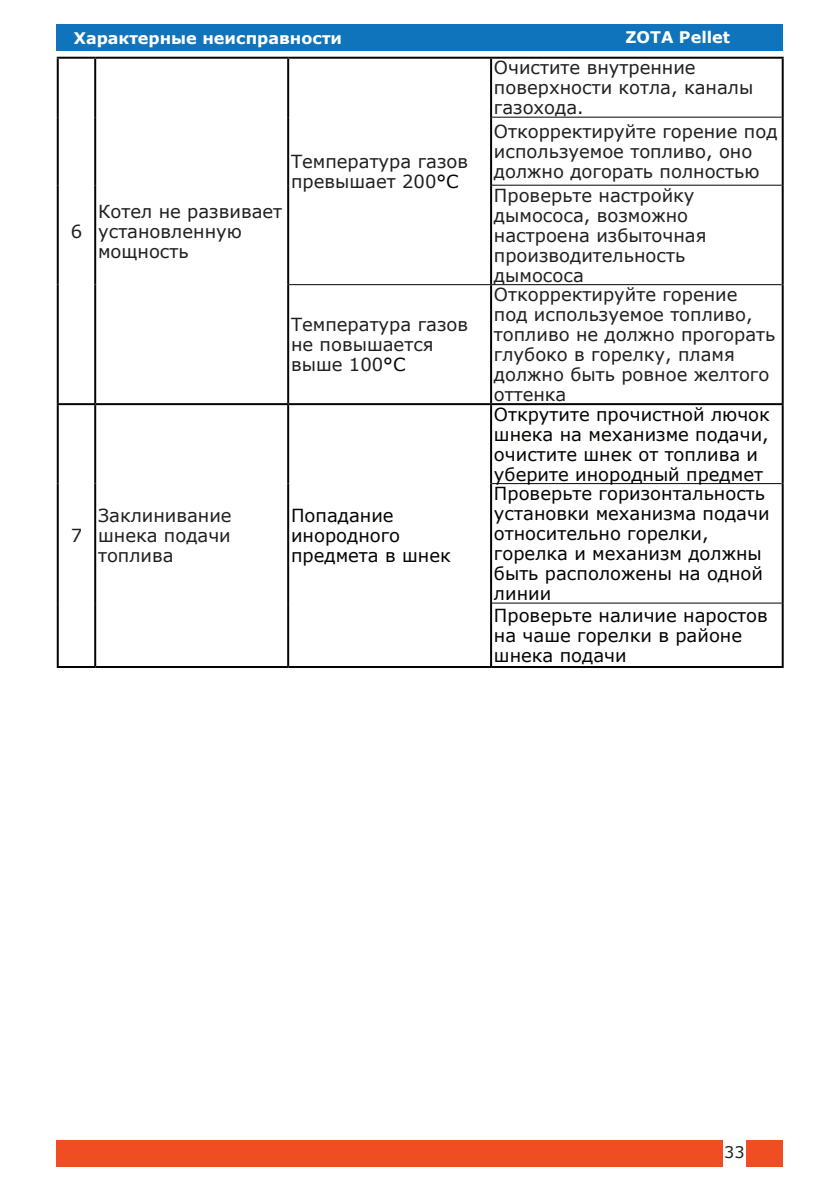
<style>
.page{position:relative;width:840px;height:1191px;background:#fff}
.page>*{position:absolute;margin:0;border:0;box-sizing:border-box;transform-origin:0 0}
.t1{font:18px/20px "Verdana";color:#231f20}
.t2{font:18px/20px "Verdana";color:#040503}
.t3{font:700 16px "Verdana";color:#fff}
.t4{font:16px "Verdana";color:#231f20}
.s1{color:#040503}
</style>
<div class="page">
<div style="left:57px;top:1140px;width:725px;height:27px;background:#f04d22"></div>
<div style="left:722px;top:1139px;width:23px;height:28px;background:#fff"></div>
<div style="left:57px;top:24px;width:725px;height:27px;background:#1074bc"></div>
<hr style="left:57px;top:666px;width:38px;height:2px;background:#040503">
<hr style="left:95px;top:666px;width:193px;height:2px;background:#040503">
<hr style="left:288px;top:666px;width:203px;height:2px;background:#040503">
<hr style="left:491px;top:666px;width:292px;height:2px;background:#040503">
<hr style="left:57px;top:405px;width:2px;height:78px;background:#040503">
<hr style="left:57px;top:483px;width:2px;height:120px;background:#040503">
<hr style="left:57px;top:603px;width:2px;height:63px;background:#040503">
<hr style="left:94px;top:59px;width:2px;height:58px;background:#040503">
<hr style="left:287px;top:59px;width:2px;height:58px;background:#040503">
<hr style="left:490px;top:59px;width:2px;height:58px;background:#040503">
<hr style="left:94px;top:117px;width:2px;height:68px;background:#040503">
<hr style="left:287px;top:117px;width:2px;height:68px;background:#040503">
<hr style="left:490px;top:117px;width:2px;height:68px;background:#040503">
<hr style="left:94px;top:185px;width:2px;height:100px;background:#040503">
<hr style="left:287px;top:185px;width:2px;height:100px;background:#040503">
<hr style="left:490px;top:185px;width:2px;height:99px;background:#040503">
<hr style="left:94px;top:285px;width:2px;height:118px;background:#040503">
<hr style="left:287px;top:285px;width:2px;height:118px;background:#040503">
<hr style="left:490px;top:285px;width:2px;height:118px;background:#040503">
<hr style="left:94px;top:405px;width:2px;height:78px;background:#040503">
<hr style="left:287px;top:405px;width:2px;height:78px;background:#040503">
<hr style="left:490px;top:405px;width:2px;height:78px;background:#040503">
<hr style="left:781px;top:405px;width:2px;height:78px;background:#040503">
<hr style="left:94px;top:483px;width:2px;height:120px;background:#040503">
<hr style="left:287px;top:483px;width:2px;height:120px;background:#040503">
<hr style="left:490px;top:483px;width:2px;height:120px;background:#040503">
<hr style="left:781px;top:483px;width:2px;height:120px;background:#040503">
<hr style="left:94px;top:603px;width:2px;height:63px;background:#040503">
<hr style="left:287px;top:603px;width:2px;height:63px;background:#040503">
<hr style="left:490px;top:603px;width:2px;height:63px;background:#040503">
<hr style="left:781px;top:603px;width:2px;height:63px;background:#040503">
<hr style="left:57px;top:57px;width:38px;height:2px;background:#040503">
<hr style="left:57px;top:59px;width:2px;height:58px;background:#040503">
<hr style="left:95px;top:57px;width:193px;height:2px;background:#040503">
<hr style="left:57px;top:117px;width:2px;height:68px;background:#040503">
<hr style="left:57px;top:185px;width:2px;height:100px;background:#040503">
<hr style="left:57px;top:285px;width:2px;height:118px;background:#040503">
<hr style="left:57px;top:403px;width:38px;height:2px;background:#040503">
<hr style="left:95px;top:403px;width:193px;height:2px;background:#040503">
<hr style="left:288px;top:57px;width:203px;height:2px;background:#040503">
<hr style="left:491px;top:57px;width:292px;height:2px;background:#040503">
<hr style="left:781px;top:59px;width:2px;height:58px;background:#040503">
<hr style="left:781px;top:117px;width:2px;height:68px;background:#040503">
<hr style="left:781px;top:185px;width:2px;height:100px;background:#040503">
<hr style="left:781px;top:285px;width:2px;height:118px;background:#040503">
<hr style="left:288px;top:403px;width:203px;height:2px;background:#040503">
<hr style="left:491px;top:403px;width:292px;height:2px;background:#040503">
<hr style="left:492px;top:117px;width:289px;height:1px;background:#040503">
<hr style="left:492px;top:185px;width:289px;height:1px;background:#040503">
<hr style="left:289px;top:284px;width:202px;height:1px;background:#040503">
<hr style="left:491px;top:284px;width:290px;height:1px;background:#040503">
<hr style="left:492px;top:483px;width:289px;height:1px;background:#040503">
<hr style="left:492px;top:602px;width:289px;height:1px;background:#040503">
<p class="t3" style="left:74px;top:27px;width:270px">Характерные неисправности</p>
<p class="t1" style="left:71px;top:221px;width:13px">6</p>
<p class="t1" style="left:98px;top:201px;width:185px">Котел не развивает установленную мощность</p>
<p class="t1" style="left:291px;top:151px;width:178px">Температура газов превышает 200<span class="s1">°С</span></p>
<p class="t1" style="left:291px;top:314px;width:178px">Температура газов не повышается выше 100<span class="s1">°С</span></p>
<p class="t1" style="left:71px;top:525px;width:13px">7</p>
<p class="t1" style="left:98px;top:506px;width:135px;text-align:justify">Заклинивание шнека подачи топлива</p>
<p class="t2" style="left:291px;top:506px;width:161px">Попадание инородного предмета в шнек</p>
<p class="t3" style="left:625px;top:26px;width:106px">ZOTA Pellet</p>
<p class="t1" style="left:493px;top:58px;width:261px">Очистите внутренние поверхности котла, каналы газохода.</p>
<p class="t1" style="left:493px;top:121px;width:285px">Откорректируйте горение под используемое топливо, оно должно догорать полностью</p>
<p class="t1" style="left:493px;top:185px;width:214px">Проверьте настройку дымососа, возможно настроена избыточная производительность дымососа</p>
<p class="t1" style="left:493px;top:284px;width:283px">Откорректируйте горение под используемое топливо, топливо не должно прогорать глубоко в горелку, пламя должно быть ровное желтого оттенка</p>
<p class="t2" style="left:493px;top:404px;width:277px">Открутите прочистной лючок шнека на механизме подачи, очистите шнек от топлива и уберите инородный предмет<br>Проверьте горизонтальность установки механизма подачи относительно горелки, горелка и механизм должны быть расположены на одной линии</p>
<p class="t2" style="left:493px;top:605px;width:275px">Проверьте наличие наростов на чаше горелки в районе шнека подачи</p>
<p class="t4" style="left:723px;top:1141px;width:22px">33</p>
</div>
